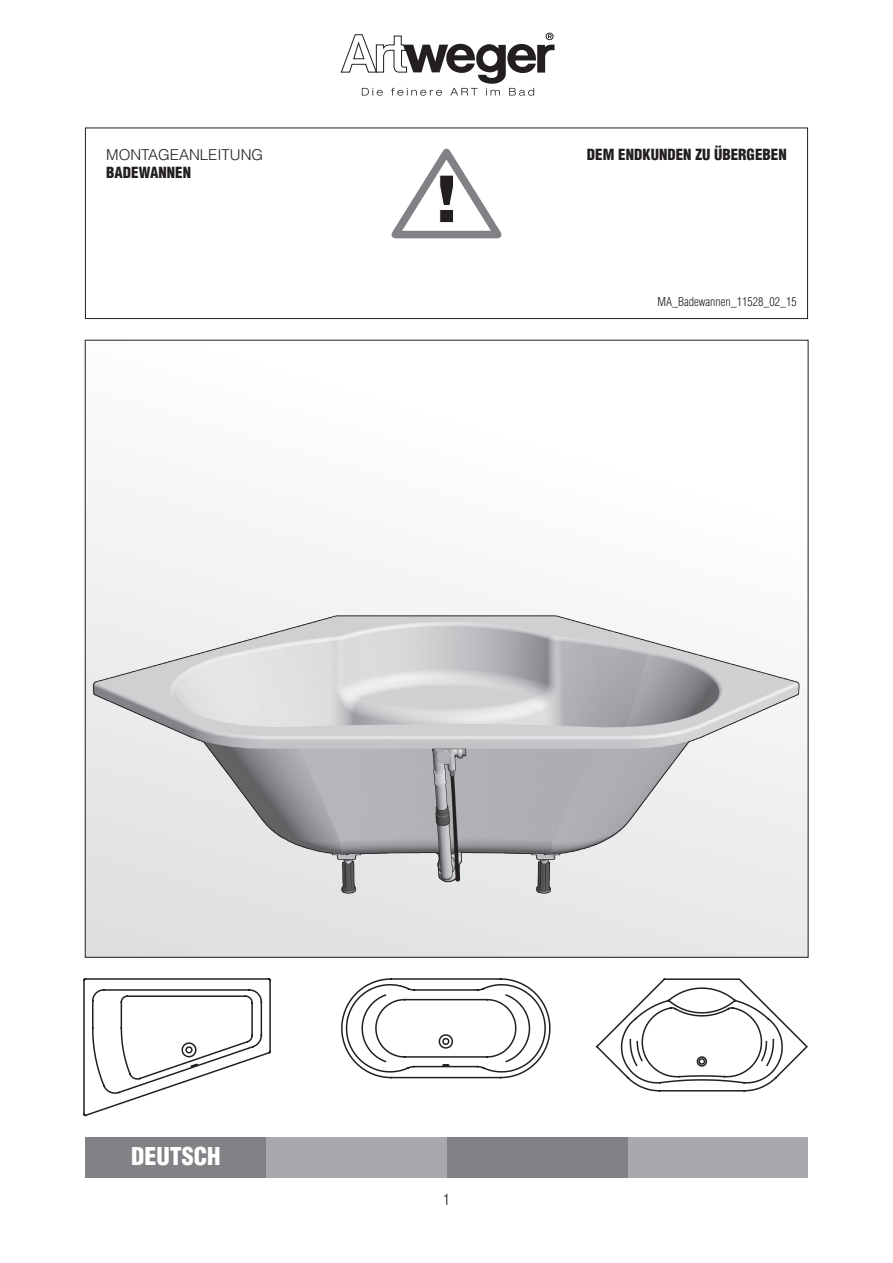
<style>
.page{position:relative;width:893px;height:1263px;background:#fff}
.page>*{position:absolute;margin:0;border:0;box-sizing:border-box;transform-origin:0 0}
.t1{font:900 condensed 24px "Helvetica LT Std";color:#fff}
.t2{font:900 condensed 15px "Helvetica LT Std";color:#231f20}
.t3{font:300 15px "Helvetica LT Std";color:#231f20}
.t4{font:300 condensed 15px "Helvetica LT Std";color:#231f20}
.t5{font:300 condensed 12px "Helvetica LT Std";color:#231f20}
</style>
<div class="page">
<svg style="left:340px;top:33px;width:214px;height:63px"></svg>
<div style="left:85px;top:1137px;width:182px;height:41px;background:#808285"></div>
<div style="left:267px;top:1137px;width:541px;height:41px;background:#a8a9ad"></div>
<div style="left:447px;top:1137px;width:180px;height:41px;background:#808285"></div>
<div style="left:85px;top:128px;width:723px;height:191px;border:1px solid #231f20"></div>
<svg style="left:391px;top:148px;width:111px;height:91px"></svg>
<div style="left:87px;top:899px;width:719px;height:57px;background:#e3e4e6"></div>
<img style="left:87px;top:492px;width:719px;height:407px">
<svg style="left:83px;top:978px;width:725px;height:139px"></svg>
<p class="t3" style="left:106px;top:145px;width:158px">MONTAGEANLEITUNG</p>
<p class="t2" style="left:106px;top:163px;width:86px">BADEWANNEN</p>
<p class="t2" style="left:587px;top:145px;width:201px">DEM ENDKUNDEN ZU ÜBERGEBEN</p>
<p class="t5" style="left:657px;top:294px;width:141px">MA_Badewannen_11528_02_15</p>
<h1 class="t1" style="left:131px;top:1141px;width:91px">DEUTSCH</h1>
<p class="t4" style="left:443px;top:1190px;width:8px">1</p>
</div>
